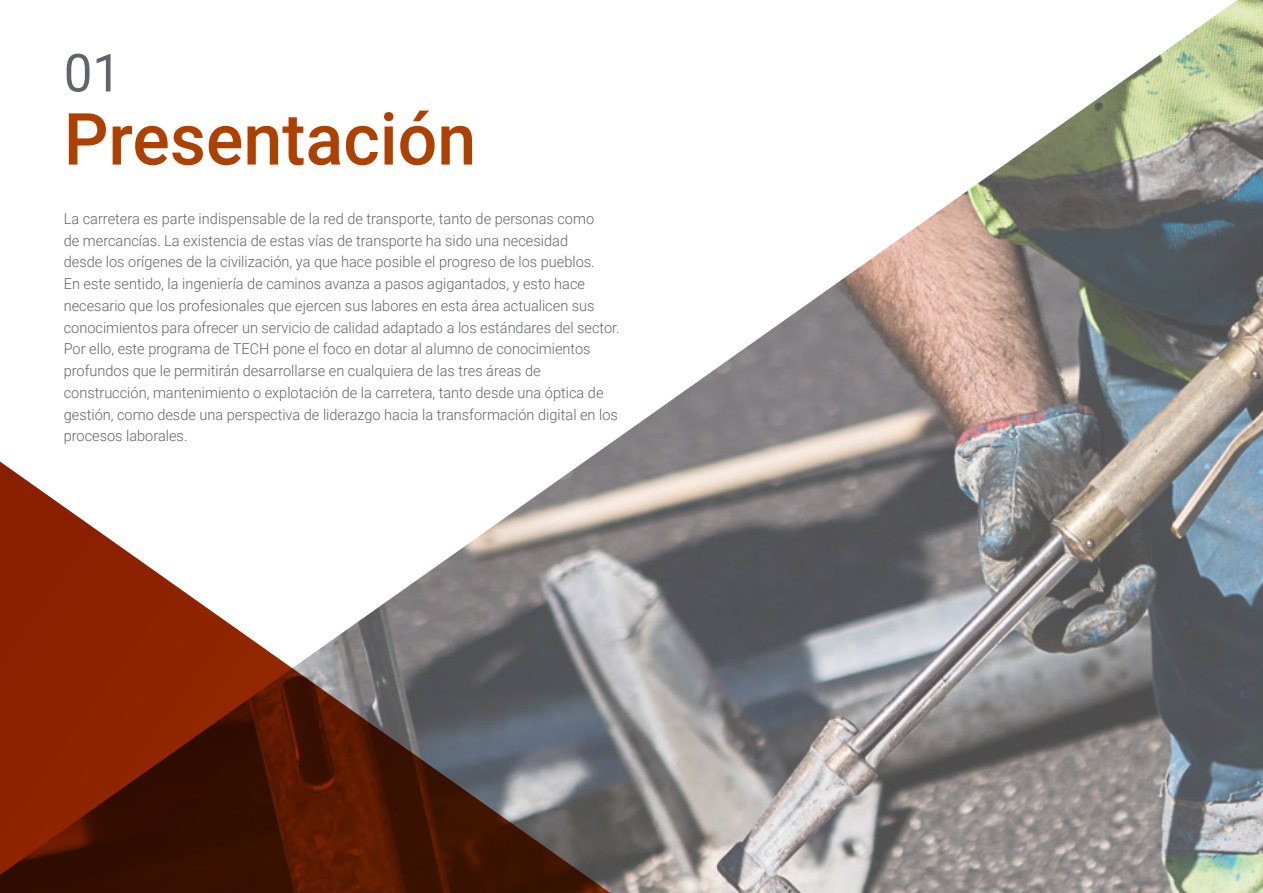
<style>
.page{position:relative;width:1263px;height:893px;background:#fff}
.page>*{position:absolute;margin:0;border:0;box-sizing:border-box;transform-origin:0 0}
.t1{font:500 72px "Roboto";color:#ae4000}
.t2{font:52.5px "Roboto";color:#61646a}
.t3{font:300 15px/21.8px "Roboto";color:#61646a}
</style>
<div class="page">
<img style="left:607px;top:0;width:656px;height:893px">
<svg style="left:0;top:446px;width:640px;height:447px"></svg>
<h2 class="t2" style="left:64px;top:36px;width:59px">01</h2>
<h1 class="t1" style="left:64px;top:89px;width:414px">Presentación</h1>
<p class="t3" style="left:64px;top:207px;width:557px">La carretera es parte indispensable de la red de transporte, tanto de personas como<br>de mercancías. La existencia de estas vías de transporte ha sido una necesidad<br>desde los orígenes de la civilización, ya que hace posible el progreso de los pueblos.<br>En este sentido, la ingeniería de caminos avanza a pasos agigantados, y esto hace necesario que los profesionales que ejercen sus labores en esta área actualicen sus conocimientos para ofrecer un servicio de calidad adaptado a los estándares del sector.<br>Por ello, este programa de TECH pone el foco en dotar al alumno de conocimientos profundos que le permitirán desarrollarse en cualquiera de las tres áreas de construcción, mantenimiento o explotación de la carretera, tanto desde una óptica de gestión, como desde una perspectiva de liderazgo hacia la transformación digital en los procesos laborales.</p>
</div>
